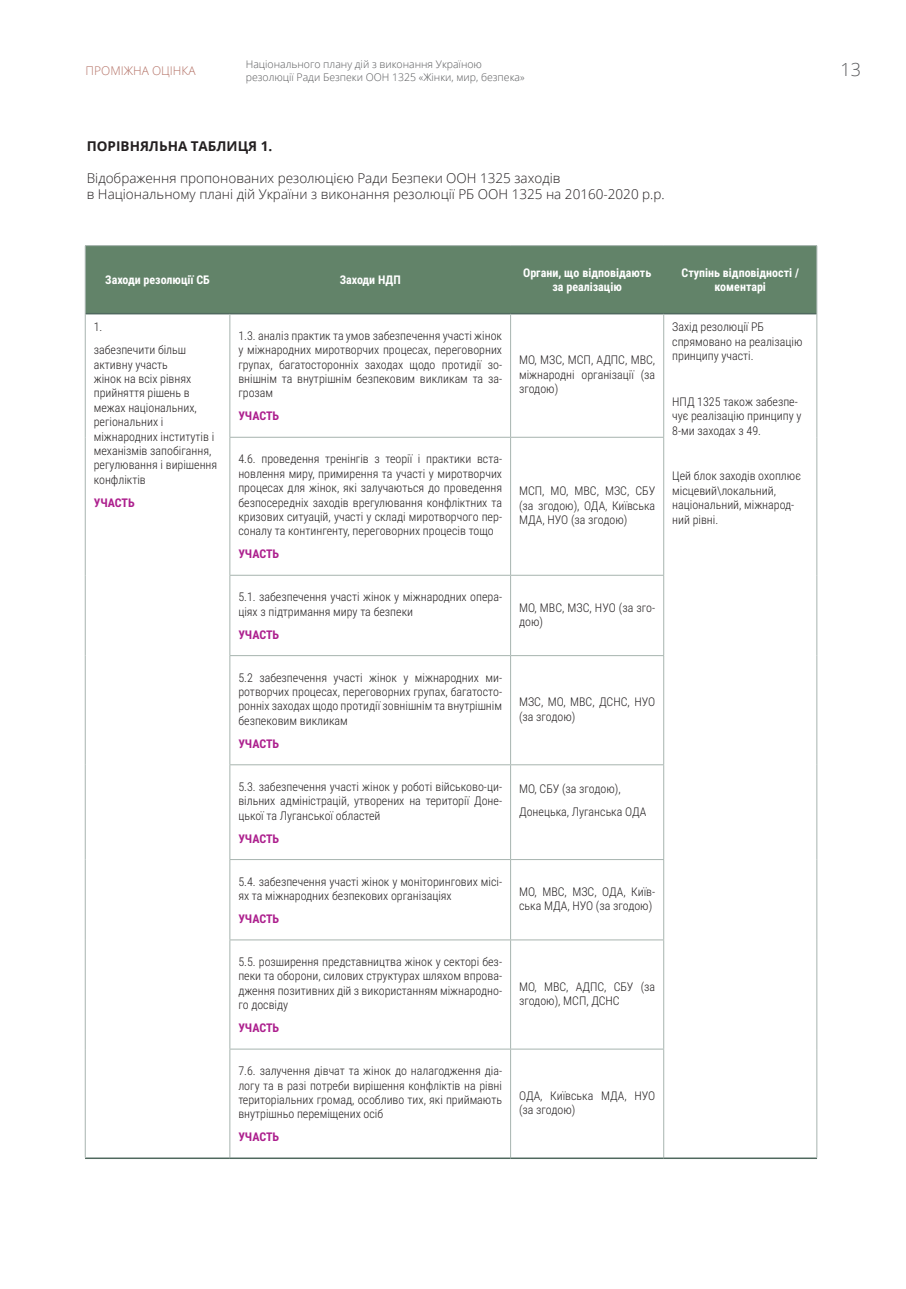
<style>
.page{position:relative;width:906px;height:1289px;background:#fff}
.page>*{position:absolute;margin:0;border:0;box-sizing:border-box;transform-origin:0 0}
.t1{font:300 18px "Open Sans";color:#57585a}
.t2{font:300 13.5px/16.2px "Open Sans";color:#231f20}
.t3{font:700 13.5px "Open Sans";color:#231f20}
.t4{font:300 12px/14.4px "Roboto Condensed";color:#231f20}
.t5{font:700 12px/14.4px "Roboto Condensed";color:#fff;text-align:center}
.t6{font:700 12px "Roboto Condensed";color:#ad208e}
.t7{font:300 12px "Open Sans";color:#b47266}
.t8{font:300 10.5px/12.6px "Open Sans";color:#57585a}
</style>
<div class="page">
<div style="left:86px;top:246px;width:730px;height:67px;background:#628369"></div>
<hr style="left:85px;top:313px;width:145px;height:1px;background:#4f695e">
<hr style="left:230px;top:313px;width:280px;height:1px;background:#4f695e">
<hr style="left:510px;top:313px;width:153px;height:1px;background:#4f695e">
<hr style="left:229px;top:314px;width:1px;height:123px;background:#a7b4af">
<hr style="left:510px;top:314px;width:1px;height:123px;background:#a7b4af">
<hr style="left:663px;top:313px;width:153px;height:1px;background:#4f695e">
<hr style="left:663px;top:314px;width:1px;height:123px;background:#a7b4af">
<hr style="left:229px;top:437px;width:281px;height:1px;background:#a7b4af">
<hr style="left:229px;top:437px;width:1px;height:138px;background:#a7b4af">
<hr style="left:510px;top:437px;width:154px;height:1px;background:#a7b4af">
<hr style="left:510px;top:437px;width:1px;height:138px;background:#a7b4af">
<hr style="left:663px;top:437px;width:1px;height:138px;background:#a7b4af">
<hr style="left:229px;top:575px;width:281px;height:1px;background:#a7b4af">
<hr style="left:229px;top:575px;width:1px;height:80px;background:#a7b4af">
<hr style="left:510px;top:575px;width:154px;height:1px;background:#a7b4af">
<hr style="left:510px;top:575px;width:1px;height:80px;background:#a7b4af">
<hr style="left:663px;top:575px;width:1px;height:80px;background:#a7b4af">
<hr style="left:229px;top:655px;width:281px;height:1px;background:#a7b4af">
<hr style="left:229px;top:656px;width:1px;height:108px;background:#a7b4af">
<hr style="left:510px;top:655px;width:154px;height:1px;background:#a7b4af">
<hr style="left:510px;top:656px;width:1px;height:108px;background:#a7b4af">
<hr style="left:663px;top:656px;width:1px;height:108px;background:#a7b4af">
<hr style="left:229px;top:764px;width:281px;height:1px;background:#a7b4af">
<hr style="left:229px;top:765px;width:1px;height:94px;background:#a7b4af">
<hr style="left:510px;top:764px;width:154px;height:1px;background:#a7b4af">
<hr style="left:510px;top:765px;width:1px;height:94px;background:#a7b4af">
<hr style="left:663px;top:765px;width:1px;height:94px;background:#a7b4af">
<hr style="left:229px;top:859px;width:281px;height:1px;background:#a7b4af">
<hr style="left:229px;top:860px;width:1px;height:79px;background:#a7b4af">
<hr style="left:510px;top:859px;width:154px;height:1px;background:#a7b4af">
<hr style="left:510px;top:860px;width:1px;height:79px;background:#a7b4af">
<hr style="left:663px;top:860px;width:1px;height:79px;background:#a7b4af">
<hr style="left:229px;top:939px;width:281px;height:1px;background:#a7b4af">
<hr style="left:229px;top:940px;width:1px;height:108px;background:#a7b4af">
<hr style="left:510px;top:939px;width:154px;height:1px;background:#a7b4af">
<hr style="left:510px;top:940px;width:1px;height:108px;background:#a7b4af">
<hr style="left:663px;top:940px;width:1px;height:108px;background:#a7b4af">
<hr style="left:229px;top:1048px;width:281px;height:1px;background:#a7b4af">
<hr style="left:229px;top:1049px;width:1px;height:108px;background:#a7b4af">
<hr style="left:510px;top:1048px;width:154px;height:1px;background:#a7b4af">
<hr style="left:510px;top:1049px;width:1px;height:108px;background:#a7b4af">
<hr style="left:663px;top:1049px;width:1px;height:108px;background:#a7b4af">
<hr style="left:85px;top:1157px;width:145px;height:1px;background:#4f695e">
<hr style="left:230px;top:1157px;width:280px;height:1px;background:#4f695e">
<hr style="left:510px;top:1157px;width:153px;height:1px;background:#4f695e">
<hr style="left:663px;top:1157px;width:154px;height:1px;background:#4f695e">
<hr style="left:85px;top:314px;width:1px;height:123px;background:#a7b4af">
<hr style="left:85px;top:437px;width:1px;height:138px;background:#a7b4af">
<hr style="left:85px;top:575px;width:1px;height:80px;background:#a7b4af">
<hr style="left:85px;top:655px;width:1px;height:109px;background:#a7b4af">
<hr style="left:85px;top:764px;width:1px;height:95px;background:#a7b4af">
<hr style="left:85px;top:859px;width:1px;height:80px;background:#a7b4af">
<hr style="left:85px;top:939px;width:1px;height:110px;background:#a7b4af">
<hr style="left:85px;top:1049px;width:1px;height:108px;background:#a7b4af">
<hr style="left:816px;top:314px;width:1px;height:123px;background:#a7b4af">
<hr style="left:816px;top:437px;width:1px;height:138px;background:#a7b4af">
<hr style="left:816px;top:575px;width:1px;height:80px;background:#a7b4af">
<hr style="left:816px;top:655px;width:1px;height:109px;background:#a7b4af">
<hr style="left:816px;top:764px;width:1px;height:95px;background:#a7b4af">
<hr style="left:816px;top:859px;width:1px;height:80px;background:#a7b4af">
<hr style="left:816px;top:939px;width:1px;height:110px;background:#a7b4af">
<hr style="left:816px;top:1049px;width:1px;height:108px;background:#a7b4af">
<hr style="left:85px;top:245px;width:145px;height:1px;background:#a7b4af">
<hr style="left:85px;top:246px;width:1px;height:68px;background:#a7b4af">
<hr style="left:230px;top:245px;width:280px;height:1px;background:#a7b4af">
<hr style="left:510px;top:245px;width:153px;height:1px;background:#a7b4af">
<hr style="left:663px;top:245px;width:154px;height:1px;background:#a7b4af">
<hr style="left:816px;top:246px;width:1px;height:68px;background:#a7b4af">
<p class="t8" style="left:246px;top:58px;width:280px">Національного плану дій з виконання Україною резолюції Ради Безпеки ООН 1325 «Жінки, мир, безпека»</p>
<p class="t7" style="left:86px;top:62px;width:111px">ПРОМІЖНА ОЦІНКА</p>
<h1 class="t1" style="left:840px;top:57px;width:22px">13</h1>
<p class="t3" style="left:87px;top:136px;width:187px">ПОРІВНЯЛЬНА ТАБЛИЦЯ 1.</p>
<p class="t2" style="left:87px;top:170px;width:579px">Відображення пропонованих резолюцією Ради Безпеки ООН 1325 заходів<br>в Національному плані дій України з виконання резолюції РБ ООН 1325 на 20160-2020 р.р.</p>
<p class="t5" style="left:105px;top:272px;width:106px">Заходи резолюції СБ</p>
<p class="t5" style="left:340px;top:272px;width:63px">Заходи НДП</p>
<p class="t5" style="left:523px;top:265px;width:130px">Органи, що відповідають за реалізацію</p>
<p class="t5" style="left:681px;top:265px;width:119px">Ступінь відповідності / коментарі</p>
<p class="t4" style="left:94px;top:315px;width:94px;line-height:23px">1.<br>забезпечити більш</p>
<p class="t4" style="left:94px;top:356px;width:125px">активну участь<br>жінок на всіх рівнях прийняття рішень в межах національних, регіональних і міжнародних інститутів і механізмів запобігання, регулювання і вирішення конфліктів</p>
<p class="t6" style="left:94px;top:494px;width:42px">УЧАСТЬ</p>
<p class="t4" style="left:672px;top:319px;width:132px">Захід резолюції РБ спрямовано на реалізацію принципу участі.</p>
<p class="t4" style="left:672px;top:394px;width:131px">НПД 1325 також забезпе&shy;чує реалізацію принципу у<br>8-ми заходах з 49.</p>
<p class="t4" style="left:672px;top:468px;width:130px">Цей блок заходів охоплює місцевий\локальний, національний, міжнарод&shy;ний рівні.</p>
<p class="t4" style="left:238px;top:328px;width:265px;text-align:justify">1.3. аналіз практик та умов забезпечення участі жінок у міжнародних миротворчих процесах, переговорних групах, багатосторонніх заходах щодо протидії зо&shy;внішнім та внутрішнім безпековим викликам та за&shy;грозам</p>
<p class="t6" style="left:238px;top:407px;width:42px">УЧАСТЬ</p>
<p class="t4" style="left:519px;top:352px;width:138px;text-align:justify">МО, МЗС, МСП, АДПС, МВС, міжнародні організації (за згодою)</p>
<p class="t4" style="left:238px;top:451px;width:265px;text-align:justify">4.6. проведення тренінгів з теорії і практики вста&shy;новлення миру, примирення та участі у миротворчих процесах для жінок, які залучаються до проведення безпосередніх заходів врегулювання конфліктних та кризових ситуацій, участі у складі миротворчого пер&shy;соналу та контингенту, переговорних процесів тощо</p>
<p class="t6" style="left:238px;top:545px;width:42px">УЧАСТЬ</p>
<p class="t4" style="left:519px;top:483px;width:138px;text-align:justify">МСП, МО, МВС, МЗС, СБУ (за згодою), ОДА, Київська МДА, НУО (за згодою)</p>
<p class="t4" style="left:238px;top:589px;width:265px">5.1. забезпечення участі жінок у міжнародних опера&shy;ціях з підтримання миру та безпеки</p>
<p class="t6" style="left:238px;top:626px;width:42px">УЧАСТЬ</p>
<p class="t4" style="left:238px;top:669px;width:265px;text-align:justify">5.2 забезпечення участі жінок у міжнародних ми&shy;ротворчих процесах, переговорних групах, багатосто&shy;ронніх заходах щодо протидії зовнішнім та внутрішнім безпековим викликам</p>
<p class="t6" style="left:238px;top:735px;width:42px">УЧАСТЬ</p>
<p class="t4" style="left:238px;top:779px;width:265px;text-align:justify">5.3. забезпечення участі жінок у роботі військово-ци&shy;вільних адміністрацій, утворених на території Доне&shy;цької та Луганської областей</p>
<p class="t6" style="left:238px;top:829px;width:42px">УЧАСТЬ</p>
<p class="t4" style="left:238px;top:873px;width:265px">5.4. забезпечення участі жінок у моніторингових місі&shy;ях та міжнародних безпекових організаціях</p>
<p class="t6" style="left:238px;top:910px;width:42px">УЧАСТЬ</p>
<p class="t4" style="left:238px;top:954px;width:265px;text-align:justify">5.5. розширення представництва жінок у секторі без&shy;пеки та оборони, силових структурах шляхом впрова&shy;дження позитивних дій з використанням міжнародно&shy;го досвіду</p>
<p class="t6" style="left:238px;top:1019px;width:42px">УЧАСТЬ</p>
<p class="t4" style="left:238px;top:1063px;width:265px;text-align:justify">7.6. залучення дівчат та жінок до налагодження діа&shy;логу та в разі потреби вирішення конфліктів на рівні територіальних громад, особливо тих, які приймають внутрішньо переміщених осіб</p>
<p class="t6" style="left:238px;top:1128px;width:42px">УЧАСТЬ</p>
<p class="t4" style="left:519px;top:599px;width:138px">МО, МВС, МЗС, НУО (за зго&shy;дою)</p>
<p class="t4" style="left:519px;top:694px;width:138px">МЗС, МО, МВС, ДСНС, НУО (за згодою)</p>
<p class="t4" style="left:519px;top:776px;width:129px;line-height:23px">МО, СБУ (за згодою),<br>Донецька, Луганська ОДА</p>
<p class="t4" style="left:519px;top:884px;width:138px">МО, МВС, МЗС, ОДА, Київ&shy;ська МДА, НУО (за згодою)</p>
<p class="t4" style="left:519px;top:978px;width:138px">МО, МВС, АДПС, СБУ (за згодою), МСП, ДСНС</p>
<p class="t4" style="left:519px;top:1087px;width:138px">ОДА, Київська МДА, НУО (за згодою)</p>
</div>
